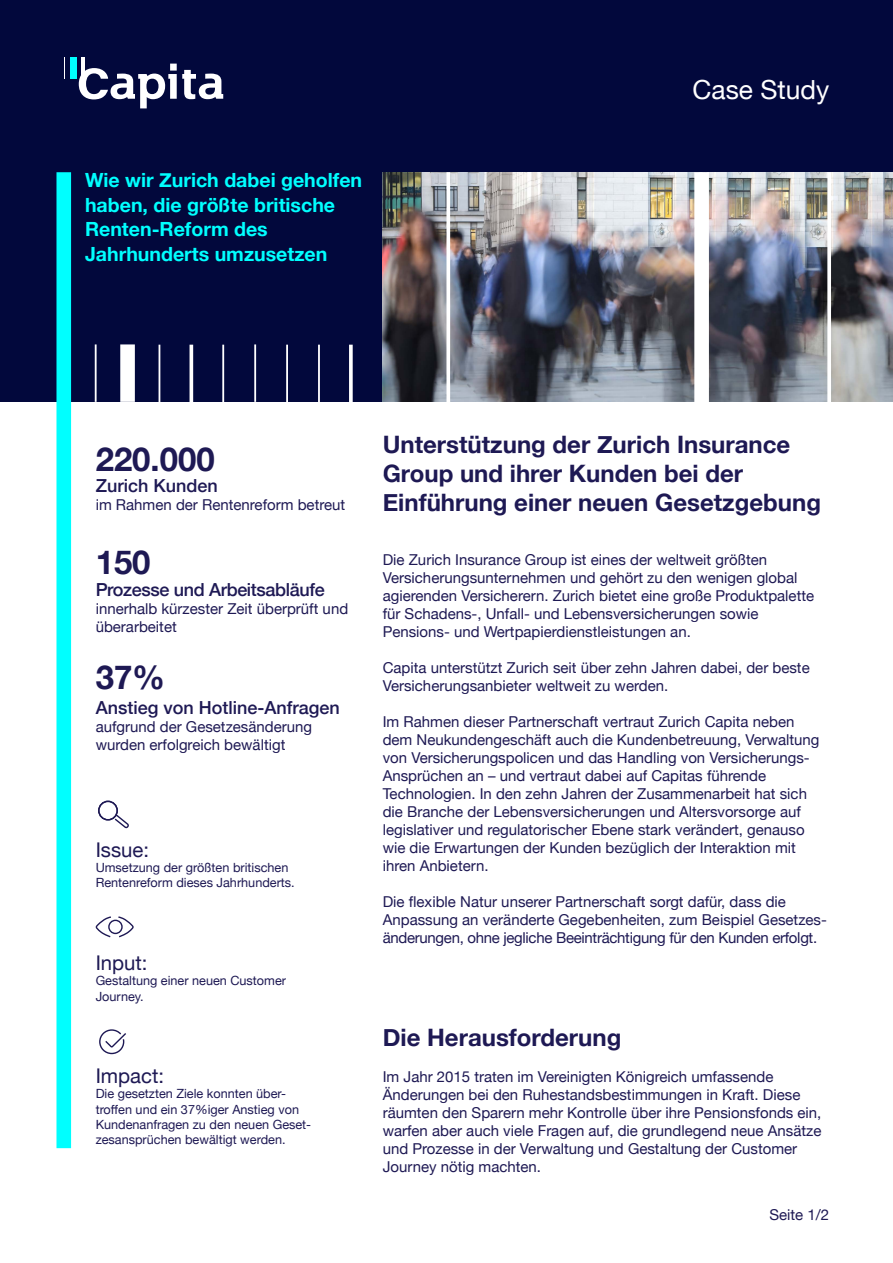
<style>
.page{position:relative;width:893px;height:1263px;background:#fff}
.page>*{position:absolute;margin:0;border:0;box-sizing:border-box;transform-origin:0 0}
.t1{font:700 33px "Helvetica Neue";color:#1e1954}
.t2{font:26.4px "Helvetica Neue";color:#fff}
.t3{font:700 24px/28.8px "Helvetica Neue";color:#1e1954}
.t4{font:20.25px "Helvetica Neue";color:#1e1954}
.t5{font:700 19.5px/24.6px "Helvetica Neue";color:#0ff}
.t6{font:500 18px "Helvetica Neue";color:#1e1954}
.t7{font:500 18px "Helvetica Neue";letter-spacing:-.02em;color:#1e1954}
.t8{font:15px/18px "Helvetica Neue";color:#1e1954}
.t9{font:12.6px/15.1px "Helvetica Neue";color:#1e1954}
</style>
<div class="page">
<div style="left:0;top:0;width:893px;height:402px;background:#02083c"></div>
<svg style="left:64px;top:57px;width:1px;height:22px"></svg>
<div style="left:70px;top:57px;width:6px;height:22px;background:#0ff"></div>
<hr style="left:81px;top:57px;width:3px;height:22px;background:#fff">
<svg style="left:79px;top:64px;width:144px;height:44px"></svg>
<div style="left:56px;top:172px;width:15px;height:976px;background:#0ff"></div>
<div style="left:120px;top:344px;width:15px;height:58px;background:#fff"></div>
<hr style="left:95px;top:344px;width:2px;height:58px;background:#fff">
<hr style="left:254px;top:344px;width:2px;height:58px;background:#fff">
<hr style="left:159px;top:345px;width:1px;height:57px;background:#fff">
<hr style="left:286px;top:345px;width:2px;height:57px;background:#fff">
<hr style="left:190px;top:345px;width:3px;height:57px;background:#fff">
<hr style="left:318px;top:345px;width:2px;height:57px;background:#fff">
<hr style="left:222px;top:345px;width:2px;height:57px;background:#fff">
<svg style="left:349px;top:345px;width:4px;height:57px"></svg>
<img style="left:383px;top:172px;width:510px;height:230px">
<svg style="left:113px;top:813px;width:16px;height:16px"></svg>
<div style="left:98px;top:801px;width:20px;height:19px;border:1px solid #1e1954;border-radius:50%"></div>
<svg style="left:95px;top:916px;width:39px;height:22px"></svg>
<div style="left:108px;top:920px;width:15px;height:14px;border:1px solid #1e1954;border-radius:50%"></div>
<svg style="left:99px;top:1029px;width:27px;height:26px"></svg>
<div style="left:694px;top:172px;width:15px;height:230px;background:#fff"></div>
<svg style="left:827px;top:172px;width:4px;height:230px"></svg>
<svg style="left:446px;top:172px;width:4px;height:230px"></svg>
<h3 class="t5" style="left:85px;top:168px;width:279px">Wie wir Zurich dabei geholfen haben, die größte britische<br>Renten-Reform des<br>Jahrhunderts umzusetzen</h3>
<h2 class="t2" style="left:693px;top:70px;width:138px">Case Study</h2>
<h1 class="t1" style="left:96px;top:433px;width:121px">220.000</h1>
<p class="t6" style="left:96px;top:471px;width:124px">Zurich Kunden</p>
<p class="t8" style="left:96px;top:497px;width:251px">im Rahmen der Rentenreform betreut</p>
<h1 class="t1" style="left:96px;top:537px;width:56px">150</h1>
<p class="t7" style="left:96px;top:575px;width:231px">Prozesse und Arbeitsabläufe</p>
<p class="t8" style="left:96px;top:600px;width:254px">innerhalb kürzester Zeit überprüft und überarbeitet</p>
<h1 class="t1" style="left:96px;top:652px;width:71px">37%</h1>
<p class="t6" style="left:96px;top:693px;width:246px">Anstieg von Hotline-Anfragen</p>
<p class="t8" style="left:96px;top:718px;width:218px">aufgrund der Gesetzesänderung wurden erfolgreich bewältigt</p>
<h3 class="t4" style="left:96px;top:835px;width:55px">Issue:</h3>
<p class="t9" style="left:96px;top:861px;width:201px">Umsetzung der größten britischen<br>Rentenreform dieses Jahrhunderts.</p>
<h3 class="t4" style="left:96px;top:948px;width:53px">Input:</h3>
<p class="t9" style="left:96px;top:974px;width:192px">Gestaltung einer neuen Customer<br>Journey.</p>
<h3 class="t4" style="left:96px;top:1061px;width:70px">Impact:</h3>
<p class="t9" style="left:96px;top:1087px;width:217px">Die gesetzten Ziele konnten über&shy;troffen und ein 37%iger Anstieg von Kundenanfragen zu den neuen Geset&shy;zesansprüchen bewältigt werden.</p>
<h3 class="t3" style="left:383px;top:431px;width:440px">Unterstützung der Zurich Insurance<br>Group und ihrer Kunden bei der<br>Einführung einer neuen Gesetzgebung</h3>
<p class="t8" style="left:383px;top:551px;width:433px">Die Zurich Insurance Group ist eines der weltweit größten Versicherungsunternehmen und gehört zu den wenigen global agierenden Versicherern. Zurich bietet eine große Produktpalette für Schadens-, Unfall- und Lebensversicherungen sowie Pensions- und Wertpapierdienstleistungen an.</p>
<p class="t8" style="left:383px;top:659px;width:429px">Capita unterstützt Zurich seit über zehn Jahren dabei, der beste<br>Versicherungsanbieter weltweit zu werden.</p>
<p class="t8" style="left:383px;top:713px;width:438px">Im Rahmen dieser Partnerschaft vertraut Zurich Capita neben dem Neukundengeschäft auch die Kundenbetreuung, Verwaltung von Versicherungspolicen und das Handling von Versicherungs-Ansprüchen an – und vertraut dabei auf Capitas führende Technologien. In den zehn Jahren der Zusammenarbeit hat sich die Branche der Lebensversicherungen und Altersvorsorge auf legislativer und regulatorischer Ebene stark verändert, genauso wie die Erwartungen der Kunden bezüglich der Interaktion mit ihren Anbietern.</p>
<p class="t8" style="left:383px;top:893px;width:446px">Die flexible Natur unserer Partnerschaft sorgt dafür, dass die<br>Anpassung an veränderte Gegebenheiten, zum Beispiel Gesetzes&shy;änderungen, ohne jegliche Beeinträchtigung für den Kunden erfolgt.</p>
<h3 class="t3" style="left:383px;top:1024px;width:240px">Die Herausforderung</h3>
<p class="t8" style="left:383px;top:1069px;width:440px">Im Jahr 2015 traten im Vereinigten Königreich umfassende Änderungen bei den Ruhestandsbestimmungen in Kraft. Diese räumten den Sparern mehr Kontrolle über ihre Pensionsfonds ein, warfen aber auch viele Fragen auf, die grundlegend neue Ansätze und Prozesse in der Verwaltung und Gestaltung der Customer Journey nötig machten.</p>
<p class="t8" style="left:769px;top:1206px;width:61px">Seite 1/2</p>
</div>
